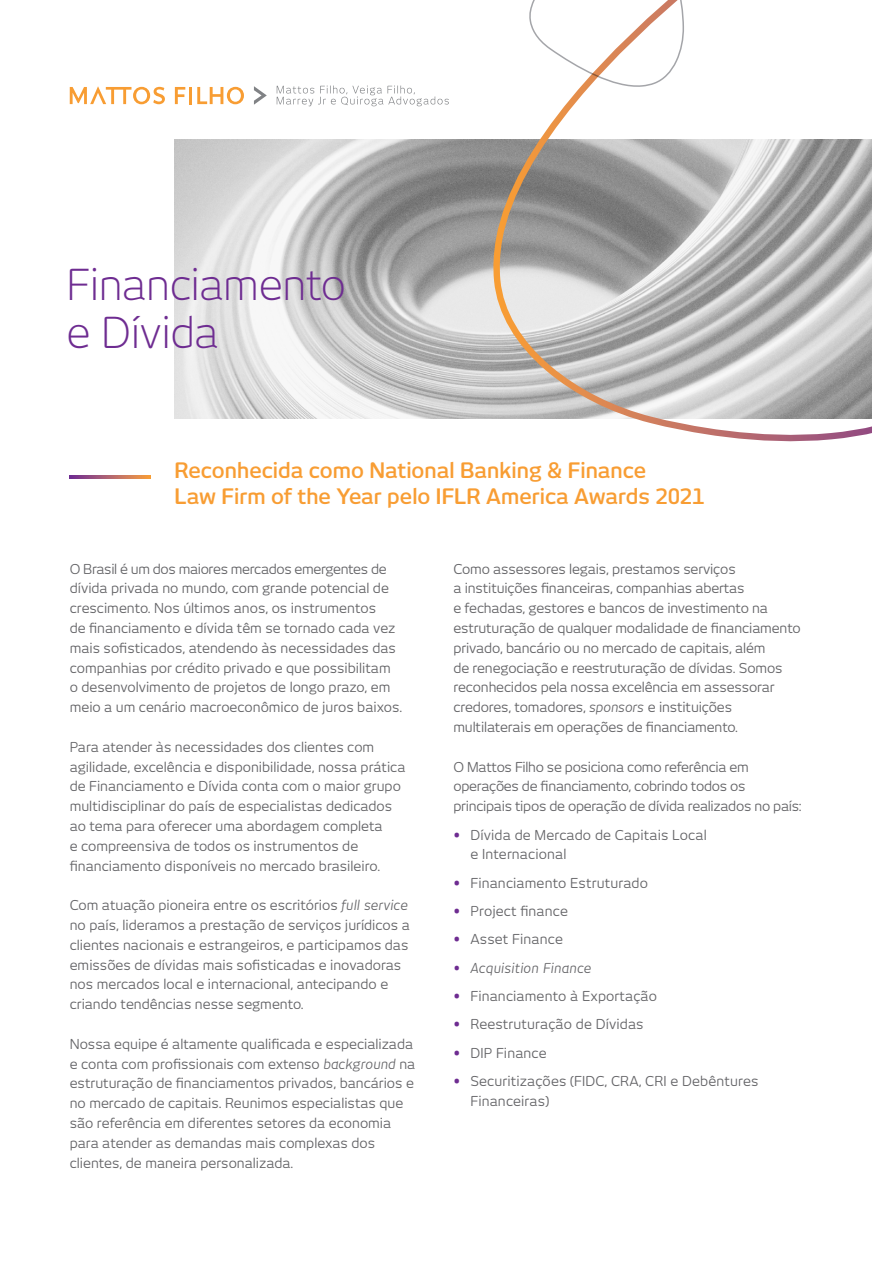
<style>
.page{position:relative;width:872px;height:1263px;background:#fff}
.page>*{position:absolute;margin:0;border:0;box-sizing:border-box;transform-origin:0 0}
.Nome_Prática{font:300 42px/48px "New June";letter-spacing:-.01em;color:#6e2c91}
.Linha_Fina_3L{font:600 21px/25.5px "New June";color:#f89d33}
.Corpo{font:13.5px/19.8px "New June";color:#636366}
.Corpo-2{font:13.5px/19.8px "New June";letter-spacing:-.02em;color:#636366}
.t1{font:italic 13.5px "New June";letter-spacing:.01em;color:#636366}
.s1{font-style:italic}
.s2{font-weight:700;font-size:15px;color:#6e2c91}
</style>
<div class="page">
<img style="left:174px;top:139px;width:315px;height:279px">
<svg style="left:254px;top:86px;width:13px;height:19px"></svg>
<svg style="left:175px;top:87px;width:10px;height:17px"></svg>
<hr style="left:189px;top:87px;width:3px;height:17px;background:#f89d33">
<svg style="left:197px;top:87px;width:47px;height:17px"></svg>
<svg style="left:70px;top:86px;width:95px;height:18px"></svg>
<svg style="left:277px;top:85px;width:172px;height:21px"></svg>
<svg style="left:70px;top:475px;width:80px;height:3px"></svg>
<svg style="left:489px;top:88px;width:383px;height:354px"></svg>
<svg style="left:529px;top:0;width:155px;height:88px"></svg>
<p class="Nome_Prática" style="left:67px;top:260px;width:281px">Financiamento e Dívida</p>
<p class="Linha_Fina_3L" style="left:174px;top:458px;width:531px">Reconhecida como National Banking &amp; Finance<br>Law Firm of the Year pelo IFLR America Awards 2021</p>
<p class="Corpo" style="left:70px;top:559px;width:334px">O Brasil é um dos maiores mercados emergentes de dívida privada no mundo, com grande potencial de crescimento. Nos últimos anos, os instrumentos<br>de financiamento e dívida têm se tornado cada vez mais sofisticados, atendendo às necessidades das companhias por crédito privado e que possibilitam o desenvolvimento de projetos de longo prazo, em meio a um cenário macroeconômico de juros baixos.</p>
<p class="Corpo" style="left:70px;top:737px;width:337px">Para atender às necessidades dos clientes com agilidade, excelência e disponibilidade, nossa prática de Financiamento e Dívida conta com o maior grupo multidisciplinar do país de especialistas dedicados ao tema para oferecer uma abordagem completa<br>e compreensiva de todos os instrumentos de financiamento disponíveis no mercado brasileiro.</p>
<p class="Corpo" style="left:70px;top:895px;width:341px">Com atuação pioneira entre os escritórios <span class="s1">full service </span>no país, lideramos a prestação de serviços jurídicos a clientes nacionais e estrangeiros, e participamos das emissões de dívidas mais sofisticadas e inovadoras nos mercados local e internacional, antecipando e criando tendências nesse segmento.</p>
<p class="Corpo" style="left:70px;top:1034px;width:347px">Nossa equipe é altamente qualificada e especializada e conta com profissionais com extenso <span class="s1">background</span> na estruturação de financiamentos privados, bancários e no mercado de capitais. Reunimos especialistas que são referência em diferentes setores da economia para atender as demandas mais complexas dos clientes, de maneira personalizada.</p>
<p class="Corpo" style="left:453px;top:559px;width:349px">Como assessores legais, prestamos serviços<br>a instituições financeiras, companhias abertas<br>e fechadas, gestores e bancos de investimento na estruturação de qualquer modalidade de financiamento privado, bancário ou no mercado de capitais, além<br>de renegociação e reestruturação de dívidas. Somos reconhecidos pela nossa excelência em assessorar credores, tomadores, <span class="s1">sponsors</span> e instituições multilaterais em operações de financiamento.</p>
<p class="Corpo-2" style="left:453px;top:757px;width:350px">O Mattos Filho se posiciona como referência em operações de financiamento, cobrindo todos os principais tipos de operação de dívida realizados no país:</p>
<p class="Corpo" style="left:470px;top:824px;width:238px;text-indent:-17px"><span class="s2">•</span> Dívida de Mercado de Capitais Local e Internacional</p>
<p class="Corpo" style="left:453px;top:873px;width:196px"><span class="s2">•</span> Financiamento Estruturado</p>
<p class="Corpo" style="left:453px;top:901px;width:116px"><span class="s2">•</span> Project finance</p>
<p class="Corpo" style="left:453px;top:929px;width:111px"><span class="s2">•</span> Asset Finance</p>
<p class="t1" style="left:453px;top:960px;width:140px"><span class="s2">•</span> Acquisition Finance</p>
<p class="Corpo" style="left:453px;top:986px;width:205px"><span class="s2">•</span> Financiamento à Exportação</p>
<p class="Corpo" style="left:453px;top:1014px;width:192px"><span class="s2">•</span> Reestruturação de Dívidas</p>
<p class="Corpo" style="left:453px;top:1042px;width:95px"><span class="s2">•</span> DIP Finance</p>
<p class="Corpo" style="left:470px;top:1071px;width:289px;text-indent:-17px"><span class="s2">•</span> Securitizações (FIDC, CRA, CRI e Debêntures<br>Financeiras)</p>
</div>
